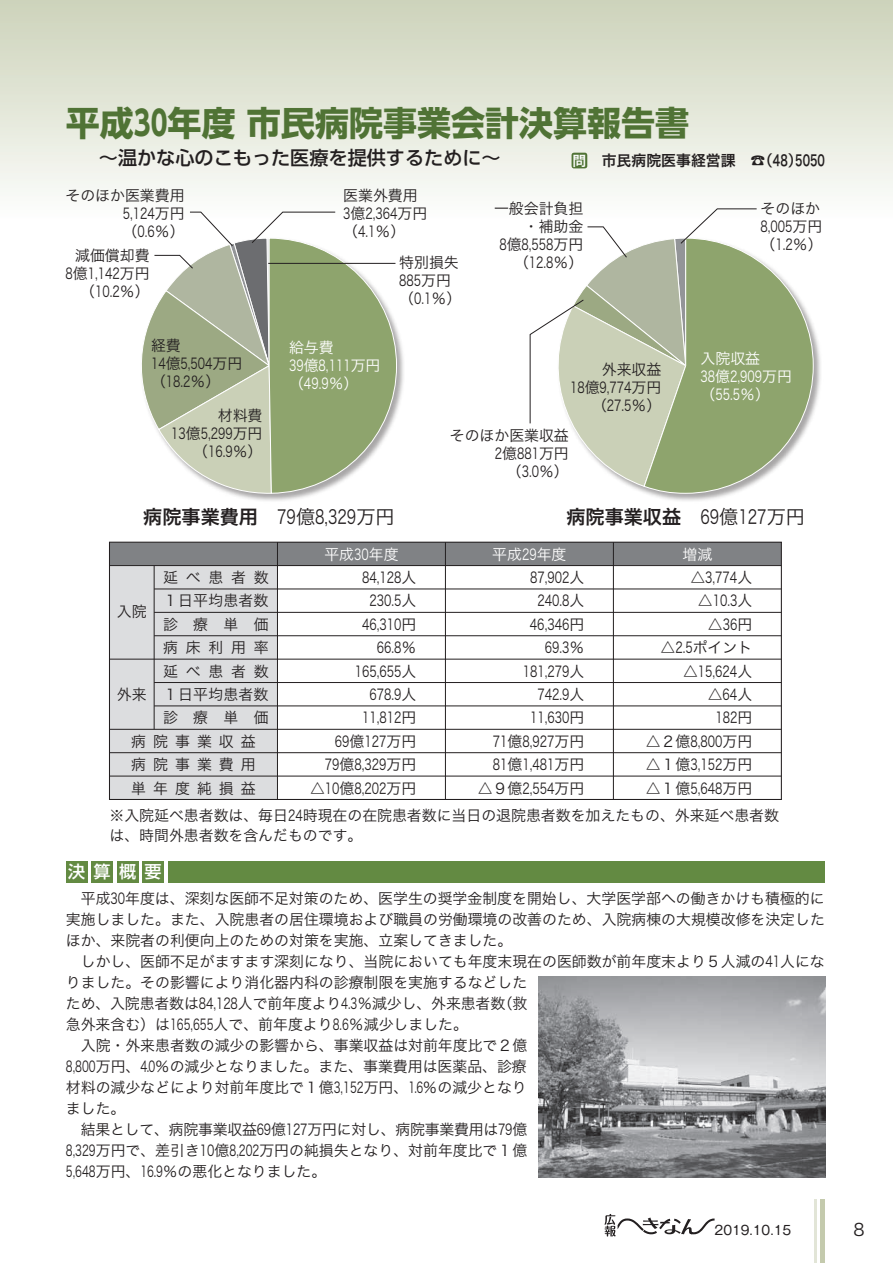
<style>
.page{position:relative;width:893px;height:1263px;background:#fff}
.page>*{position:absolute;margin:0;border:0;box-sizing:border-box;transform-origin:0 0}
.t1{font:700 34.05px "UD Shin Go Pr 6 N";color:#507335}
.t2{font:19.2px "Hira Kaku Pro W3";color:#231f20;scale:.75 1}
.t3{font:500 19.2px "UD Shin Go Pr 6 N";color:#231f20}
.t4{font:500 16.95px "UD Shin Go Pr 6 N";color:#fff}
.t5{font:16.95px "Hira Kaku Pro W3";color:#231f20}
.t6{font:14.85px/18px "Hira Kaku Pro W3";color:#231f20}
.t7{font:14.85px/23.4px "Hira Kaku Pro W3";color:#231f20;text-align:center;scale:.75 1}
.t8{font:14.85px "Hira Kaku Pro W3";color:#231f20;scale:.7 1}
.t9{font:14.85px/18px "Hira Kaku Pro W3";color:#fff}
.t10{font:14.85px "Hira Kaku Pro W6";color:#231f20}
.t11{font:12.75px "Gothic MB101 Pro";color:#231f20}
.s1{color:#507335}
.s2{font-size:13.8px;color:#fff}
.s3{font-family:"Shin Go Pro";font-weight:500}
.s4{font-family:"Hira Kaku Pro W6"}
</style>
<div class="page">
<hr style="left:821px;top:1199px;width:4px;height:64px;background:#c4caad">
<hr style="left:814px;top:1199px;width:2px;height:64px;background:#e2e5d7">
<div style="left:0;top:0;width:893px;height:221px;background:linear-gradient(to bottom,#ccd2b9,#fdfefc)"></div>
<div style="left:66px;top:861px;width:21px;height:21px;background:#638a42"></div>
<div style="left:91px;top:861px;width:22px;height:21px;background:#638a42"></div>
<div style="left:117px;top:861px;width:21px;height:21px;background:#638a42"></div>
<div style="left:142px;top:861px;width:22px;height:21px;background:#638a42"></div>
<div style="left:168px;top:861px;width:657px;height:21px;background:#638a42"></div>
<div style="left:613px;top:542px;width:168px;height:24px;background:#808285"></div>
<div style="left:277px;top:542px;width:168px;height:24px;background:#808285"></div>
<div style="left:445px;top:542px;width:168px;height:24px;background:#808285"></div>
<div style="left:109px;top:776px;width:168px;height:23px;background:#dcdddf"></div>
<svg style="left:111px;top:544px;width:166px;height:185px"></svg>
<div style="left:154px;top:706px;width:123px;height:23px;background:#dcdddf"></div>
<div style="left:109px;top:753px;width:168px;height:23px;background:#dcdddf"></div>
<div style="left:109px;top:729px;width:168px;height:24px;background:#dcdddf"></div>
<img style="left:538px;top:976px;width:287px;height:202px">
<div style="left:109px;top:542px;width:673px;height:258px;border:1px solid #231f20"></div>
<hr style="left:154px;top:566px;width:1px;height:163px;background:#231f20">
<hr style="left:109px;top:565px;width:672px;height:1px;background:#231f20">
<hr style="left:154px;top:589px;width:627px;height:1px;background:#231f20">
<hr style="left:154px;top:612px;width:627px;height:1px;background:#231f20">
<hr style="left:154px;top:635px;width:627px;height:1px;background:#231f20">
<hr style="left:109px;top:659px;width:672px;height:1px;background:#231f20">
<hr style="left:154px;top:682px;width:627px;height:1px;background:#231f20">
<hr style="left:154px;top:706px;width:627px;height:1px;background:#231f20">
<hr style="left:109px;top:729px;width:672px;height:1px;background:#231f20">
<hr style="left:109px;top:752px;width:672px;height:1px;background:#231f20">
<hr style="left:109px;top:776px;width:672px;height:1px;background:#231f20">
<hr style="left:277px;top:542px;width:1px;height:257px;background:#231f20">
<hr style="left:445px;top:542px;width:1px;height:257px;background:#231f20">
<hr style="left:613px;top:542px;width:1px;height:257px;background:#231f20">
<img style="left:649px;top:329px;width:172px;height:172px">
<img style="left:231px;top:329px;width:173px;height:172px">
<div style="left:572px;top:153px;width:15px;height:15px;border:4px solid #507335"></div>
<svg style="left:133px;top:212px;width:264px;height:282px"></svg>
<svg style="left:530px;top:208px;width:284px;height:286px"></svg>
<svg style="left:604px;top:1214px;width:111px;height:23px"></svg>
<h1 class="t1" style="left:66px;top:95px;width:625px">平成30年度 市民病院事業会計決算報告書</h1>
<p class="t3" style="left:99px;top:142px;width:403px">～温かな心のこもった医療を提供するために～</p>
<p class="t10" style="left:572px;top:147px;width:254px"><span class="s1">■</span><span class="s2">問</span>　市民病院医事経営課　<span class="s3">☎（</span>48<span class="s3">）</span>5050</p>
<p class="t6" style="left:123px;top:185px;width:63px;text-align:justify;text-indent:-57px">そのほか医業費用5,124万円（0.6％）</p>
<p class="t6" style="left:66px;top:245px;width:86px;text-align:right">減価償却費<br>8億1,142万円（10.2％）</p>
<p class="t6" style="left:151px;top:335px;width:93px">経費<br>14億5,504万円（18.2％）</p>
<p class="t6" style="left:171px;top:406px;width:93px;text-align:right">材料費<br>13億5,299万円（16.9％）</p>
<p class="t6" style="left:343px;top:185px;width:86px">医業外費用<br>3億2,364万円（4.1％）</p>
<p class="t9" style="left:289px;top:337px;width:93px">給与費<br>39億8,111万円（49.9％）</p>
<p class="t6" style="left:399px;top:252px;width:63px">特別損失<br>885万円（0.1％）</p>
<p class="t6" style="left:494px;top:199px;width:91px;text-align:right">一般会計負担・補助金<br>8億8,558万円（12.8％）</p>
<p class="t6" style="left:570px;top:359px;width:93px;text-align:right">外来収益<br>18億9,774万円（27.5％）</p>
<p class="t6" style="left:450px;top:425px;width:121px;text-align:right">そのほか医業収益<br>2億881万円<br>（3.0％）</p>
<p class="t6" style="left:761px;top:199px;width:63px">そのほか<br>8,005万円（1.2％）</p>
<p class="t9" style="left:701px;top:348px;width:93px">入院収益<br>38億2,909万円（55.5％）</p>
<p class="t2" style="left:143px;top:499px;width:337px"><span class="s4">病院事業費用　</span>79億8,329万円</p>
<p class="t2" style="left:566px;top:499px;width:319px"><span class="s4">病院事業収益　</span>69億127万円</p>
<p class="t9" style="left:324px;top:544px;width:76px">平成30年度</p>
<p class="t9" style="left:492px;top:544px;width:76px">平成29年度</p>
<p class="t9" style="left:682px;top:544px;width:31px">増減</p>
<p class="t6" style="left:117px;top:601px;width:31px">入院</p>
<p class="t6" style="left:117px;top:684px;width:31px">外来</p>
<p class="t6" style="left:163px;top:567px;width:107px">延べ患者数</p>
<p class="t6" style="left:163px;top:591px;width:107px">１日平均患者数</p>
<p class="t6" style="left:163px;top:638px;width:107px">病床利用率</p>
<p class="t6" style="left:163px;top:614px;width:107px">診療単価</p>
<p class="t6" style="left:163px;top:661px;width:107px">延べ患者数</p>
<p class="t6" style="left:163px;top:684px;width:107px">１日平均患者数</p>
<p class="t6" style="left:163px;top:708px;width:107px">診療単価</p>
<p class="t6" style="left:131px;top:731px;width:126px">病院事業収益</p>
<p class="t6" style="left:131px;top:754px;width:126px">病院事業費用</p>
<p class="t7" style="left:362px;top:565px;width:74px">84,128人</p>
<p class="t7" style="left:362px;top:588px;width:74px">230.5人<br>46,310円</p>
<p class="t7" style="left:377px;top:635px;width:54px">66.8％</p>
<p class="t7" style="left:355px;top:658px;width:84px">165,655人</p>
<p class="t7" style="left:362px;top:682px;width:74px">678.9人<br>11,812円</p>
<p class="t7" style="left:325px;top:752px;width:123px">79億8,329万円</p>
<p class="t7" style="left:335px;top:728px;width:110px">69億127万円</p>
<p class="t7" style="left:530px;top:565px;width:74px">87,902人</p>
<p class="t7" style="left:537px;top:588px;width:64px">240.8人</p>
<p class="t6" style="left:690px;top:565px;width:63px;line-height:23.4px;text-align:center">△3,774人△10.3人</p>
<p class="t7" style="left:530px;top:611px;width:74px">46,346円</p>
<p class="t6" style="left:708px;top:614px;width:46px">△36円</p>
<p class="t7" style="left:545px;top:635px;width:54px">69.3％</p>
<p class="t6" style="left:660px;top:638px;width:93px">△2.5ポイント</p>
<p class="t7" style="left:523px;top:658px;width:84px">181,279人</p>
<p class="t7" style="left:530px;top:705px;width:74px">11,630円</p>
<p class="t7" style="left:537px;top:682px;width:64px">742.9人</p>
<p class="t6" style="left:683px;top:661px;width:71px">△15,624人</p>
<p class="t6" style="left:708px;top:682px;width:46px;line-height:23.4px;text-align:center">△64人<br>182円</p>
<p class="t7" style="left:493px;top:728px;width:123px">71億8,927万円</p>
<p class="t6" style="left:646px;top:731px;width:108px">△２億8,800万円</p>
<p class="t7" style="left:493px;top:752px;width:123px">81億1,481万円</p>
<p class="t6" style="left:646px;top:754px;width:108px">△１億3,152万円</p>
<p class="t6" style="left:131px;top:778px;width:126px">単年度純損益</p>
<p class="t6" style="left:310px;top:778px;width:108px">△10億8,202万円</p>
<p class="t6" style="left:478px;top:778px;width:108px">△９億2,554万円</p>
<p class="t6" style="left:646px;top:778px;width:108px">△１億5,648万円</p>
<p class="t6" style="left:109px;top:805px;width:671px;line-height:19.5px">※入院延べ患者数は、毎日24時現在の在院患者数に当日の退院患者数を加えたもの、外来延べ患者数は、時間外患者数を含んだものです。</p>
<p class="t4" style="left:68px;top:858px;width:95px">決算概要</p>
<p class="t6" style="left:66px;top:887px;width:760px;line-height:21px;text-align:justify;text-indent:15px">平成30年度は、深刻な医師不足対策のため、医学生の奨学金制度を開始し、大学医学部への働きかけも積極的に実施しました。また、入院患者の居住環境および職員の労働環境の改善のため、入院病棟の大規模改修を決定したほか、来院者の利便向上のための対策を実施、立案してきました。</p>
<p class="t6" style="left:81px;top:951px;width:745px">しかし、医師不足がますます深刻になり、当院においても年度末現在の医師数が前年度末より５人減の41人にな</p>
<p class="t6" style="left:66px;top:972px;width:463px">りました。その影響により消化器内科の診療制限を実施するなどした</p>
<p class="t6" style="left:66px;top:993px;width:463px">ため、入院患者数は84,128人で前年度より4.3％減少し、外来患者数（救</p>
<p class="t6" style="left:66px;top:1014px;width:404px">急外来含む）は165,655人で、前年度より8.6％減少しました。</p>
<p class="t6" style="left:81px;top:1035px;width:448px">入院・外来患者数の減少の影響から、事業収益は対前年度比で２億</p>
<p class="t8" style="left:66px;top:1053px;width:660px">8,800万円、4.0％の減少となりました。また、事業費用は医薬品、診療</p>
<p class="t6" style="left:66px;top:1077px;width:462px">材料の減少などにより対前年度比で１億3,152万円、1.6％の減少となり</p>
<p class="t6" style="left:66px;top:1098px;width:61px">ました。</p>
<p class="t6" style="left:81px;top:1119px;width:448px">結果として、病院事業収益69億127万円に対し、病院事業費用は79億</p>
<p class="t8" style="left:66px;top:1137px;width:661px">8,329万円で、差引き10億8,202万円の純損失となり、対前年度比で１億</p>
<p class="t8" style="left:66px;top:1158px;width:374px">5,648万円、16.9％の悪化となりました。</p>
<p class="t11" style="left:715px;top:1219px;width:78px">2019.10.15</p>
<p class="t5" style="left:853px;top:1214px;width:13px">8</p>
</div>
